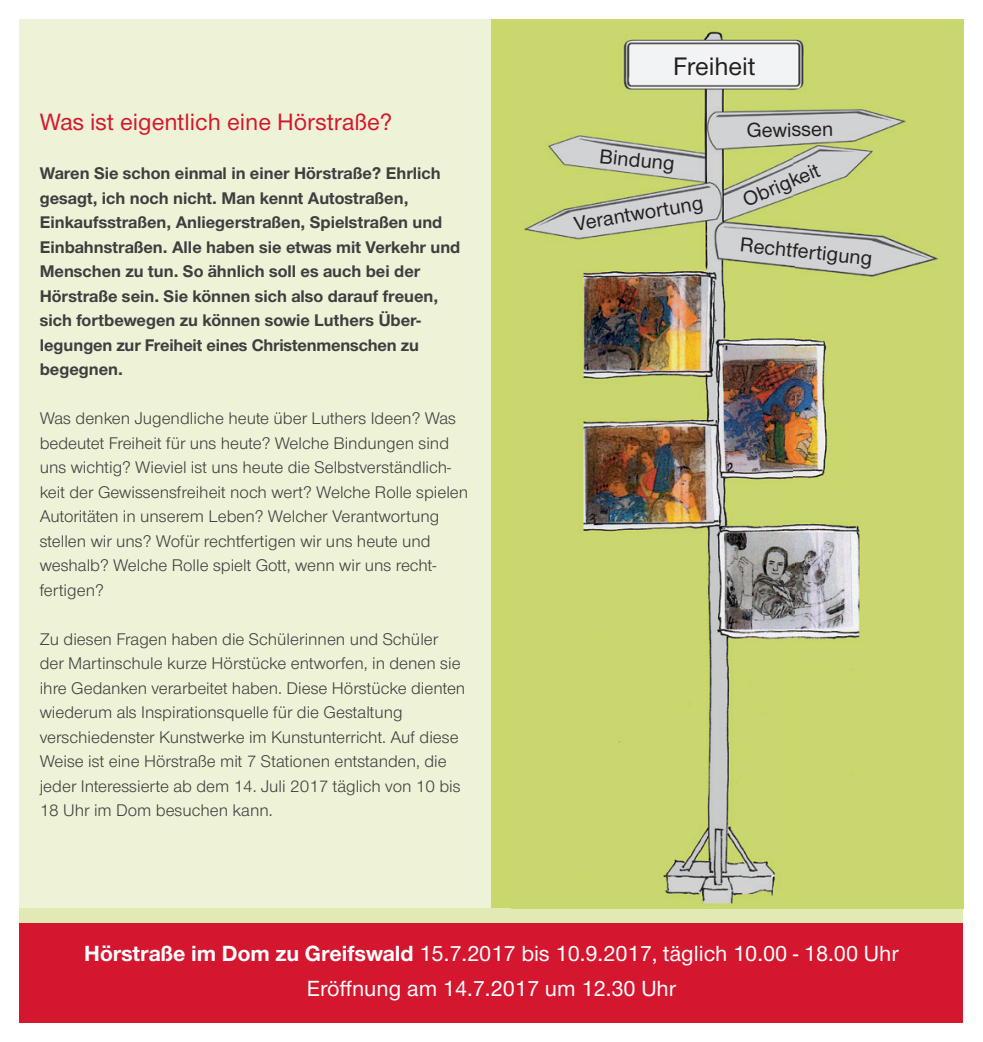
<style>
.page{position:relative;width:983px;height:1042px;background:#fff}
.page>*{position:absolute;margin:0;border:0;box-sizing:border-box;transform-origin:0 0}
.t1{font:500 26.25px "Nordelbica";color:#231f20}
.t2{font:500 24.5px "Nordelbica";color:#d5162f}
.t3{font:500 22.75px/35px "Nordelbica";color:#fff;text-align:center}
.t4{font:500 21px "Nordelbica";color:#231f20}
.t5{font:17.5px/24.5px "Nordelbica";color:#3e3e3f}
.t6{font:700 17.5px/24.5px "Nordelbica";color:#3e3e3f}
.s1{font-weight:700}
</style>
<div class="page">
<div style="left:20px;top:20px;width:942px;height:1002px;background:#eef3d7"></div>
<div style="left:491px;top:20px;width:471px;height:1002px;background:#c9d76d"></div>
<div style="left:20px;top:923px;width:942px;height:99px;background:#d5162f"></div>
<div style="left:20px;top:908px;width:942px;height:15px;background:#e2e9b4"></div>
<img style="left:524px;top:31px;width:414px;height:873px">
<h2 class="t2" style="left:40px;top:107px;width:354px">Was ist eigentlich eine Hörstraße?</h2>
<p class="t6" style="left:40px;top:161px;width:422px">Waren Sie schon einmal in einer Hörstraße? Ehrlich gesagt, ich noch nicht. Man kennt Autostraßen, Einkaufsstraßen, Anliegerstraßen, Spielstraßen und Einbahnstraßen. Alle haben sie etwas mit Verkehr und Menschen zu tun. So ähnlich soll es auch bei der Hörstraße sein. Sie können sich also darauf freuen, sich fortbewegen zu können sowie Luthers Über&shy;legungen zur Freiheit eines Christenmenschen zu begegnen.</p>
<p class="t5" style="left:40px;top:406px;width:430px">Was denken Jugendliche heute über Luthers Ideen? Was bedeutet Freiheit für uns heute? Welche Bindungen sind uns wichtig? Wieviel ist uns heute die Selbstverständlich&shy;keit der Gewissensfreiheit noch wert? Welche Rolle spielen Autoritäten in unserem Leben? Welcher Verantwortung stellen wir uns? Wofür rechtfertigen wir uns heute und weshalb? Welche Rolle spielt Gott, wenn wir uns recht&shy;fertigen?</p>
<p class="t5" style="left:40px;top:627px;width:427px">Zu diesen Fragen haben die Schülerinnen und Schüler der Martinschule kurze Hörstücke entworfen, in denen sie ihre Gedanken verarbeitet haben. Diese Hörstücke dienten wiederum als Inspirationsquelle für die Gestaltung verschiedenster Kunstwerke im Kunstunterricht. Auf diese Weise ist eine Hörstraße mit 7 Stationen entstanden, die jeder Interessierte ab dem 14. Juli 2017 täglich von 10 bis 18 Uhr im Dom besuchen kann.</p>
<h1 class="t1" style="left:673px;top:50px;width:84px">Freiheit</h1>
<p class="t4" style="left:600px;top:143px;width:77px;rotate:6deg">Bindung</p>
<p class="t4" style="left:572px;top:212px;width:132px;rotate:-10deg">Verantwortung</p>
<p class="t4" style="left:746px;top:118px;width:88px;rotate:-1deg">Gewissen</p>
<p class="t4" style="left:738px;top:189px;width:83px;rotate:-23deg">Obrigkeit</p>
<p class="t4" style="left:741px;top:232px;width:134px;rotate:6deg">Rechtfertigung</p>
<h3 class="t3" style="left:84px;top:936px;width:815px"><span class="s1">Hörstraße im Dom zu Greifswald</span> 15.7.2017 bis 10.9.2017, täglich 10.00 - 18.00 Uhr<br>Eröffnung am 14.7.2017 um 12.30 Uhr</h3>
</div>
